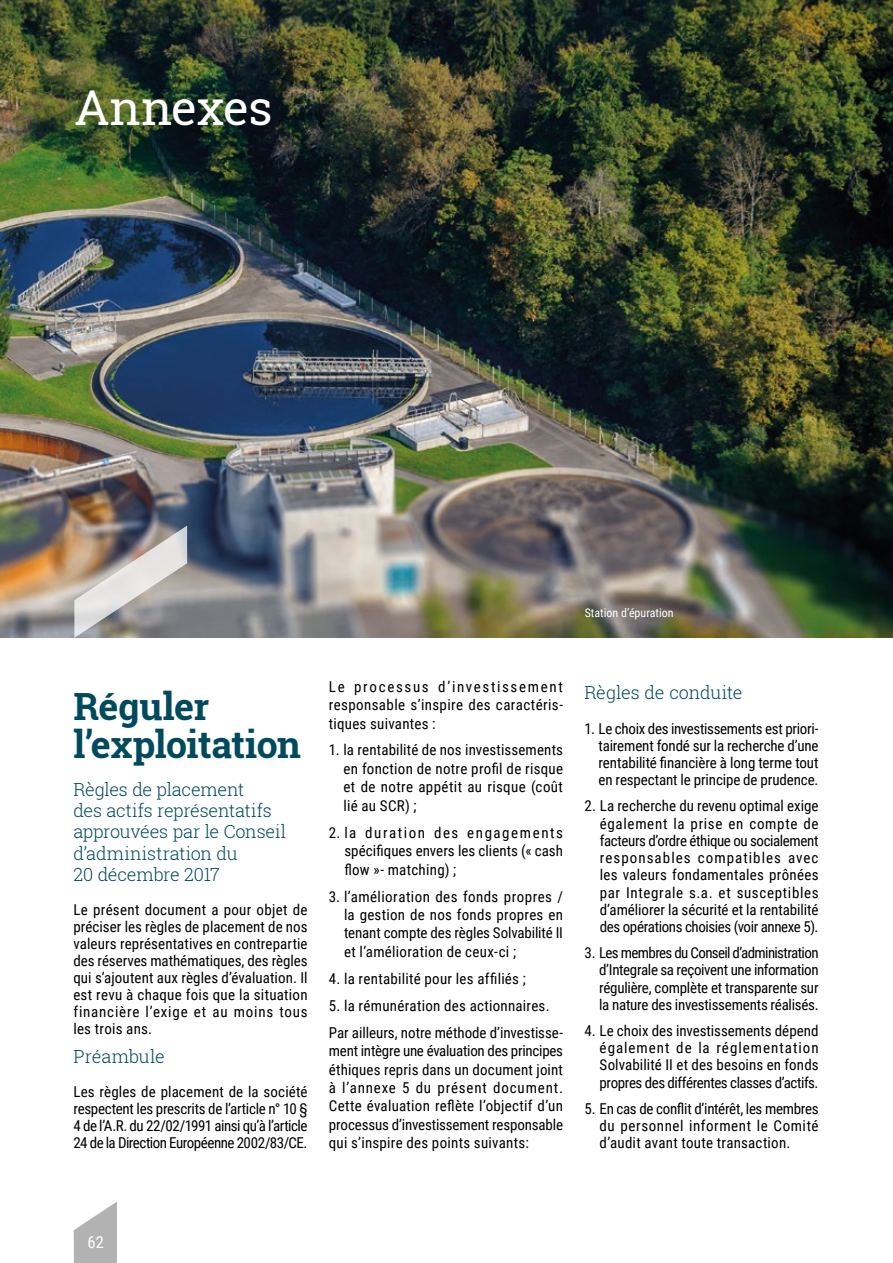
<style>
.page{position:relative;width:893px;height:1263px;background:#fff}
.page>*{position:absolute;margin:0;border:0;box-sizing:border-box;transform-origin:0 0}
.t1{font:48px "Roboto Slab";letter-spacing:-.015em;color:#fff}
.t2{font:700 37.5px/37.8px "Roboto Slab";letter-spacing:-.015em;color:#004a5d}
.t3{font:300 18px/21.3px "Roboto Slab";letter-spacing:-.01em;color:#004a5d}
.t4{font:16.5px "Roboto Condensed";color:#fff}
.t5{font:15px/17.2px "Roboto Condensed";letter-spacing:.005em;color:#000;text-align:justify}
.t6{font:12px "Roboto Condensed";color:#fff}
</style>
<div class="page">
<img style="left:0;top:0;width:893px;height:638px">
<svg style="left:74px;top:526px;width:113px;height:112px;background:#b0a9a5"></svg>
<svg style="left:73px;top:1202px;width:44px;height:61px"></svg>
<h1 class="t1" style="left:74px;top:75px;width:200px">Annexes</h1>
<p class="t6" style="left:585px;top:604px;width:90px">Station d’épuration</p>
<h2 class="t2" style="left:73px;top:687px;width:229px">Réguler l’exploitation</h2>
<p class="t3" style="left:73px;top:778px;width:214px">Règles de placement<br>des actifs représentatifs approuvées par le Conseil d’administration du<br>20 décembre 2017</p>
<p class="t5" style="left:73px;top:900px;width:236px">Le présent document a pour objet de préciser les règles de placement de nos valeurs représentatives en contrepartie des réserves mathématiques, des règles qui s’ajoutent aux règles d’évaluation. Il est revu à chaque fois que la situation financière l’exige et au moins tous les trois ans.</p>
<p class="t3" style="left:73px;top:1046px;width:93px">Préambule</p>
<p class="t5" style="left:73px;top:1083px;width:236px">Les règles de placement de la société respectent les prescrits de l’article n° 10 § 4 de l’A.R. du 22/02/1991 ainsi qu’à l’article 24 de la Direction Européenne 2002/83/CE.</p>
<p class="t5" style="left:329px;top:676px;width:236px;line-height:18.5px">Le processus d’investissement responsable s’inspire des caractéris&shy;tiques suivantes :</p>
<p class="t5" style="left:343px;top:740px;width:221px;line-height:18.5px;text-indent:-15px">1. la rentabilité de nos investissements en fonction de notre profil de risque et de notre appétit au risque (coût lié au SCR) ;</p>
<p class="t5" style="left:344px;top:823px;width:220px;line-height:18.5px;text-indent:-15px">2. la duration des engagements spécifiques envers les clients (« cash flow »- matching) ;</p>
<p class="t5" style="left:344px;top:886px;width:221px;line-height:18.5px;text-indent:-15px">3. l’amélioration des fonds propres / la gestion de nos fonds propres en tenant compte des règles Solvabilité II et l’amélioration de ceux-ci ;</p>
<p class="t5" style="left:329px;top:969px;width:198px">4. la rentabilité pour les affiliés ;</p>
<p class="t5" style="left:329px;top:991px;width:236px;line-height:27px">5. la rémunération des actionnaires.<br>Par ailleurs, notre méthode d’investisse-</p>
<p class="t5" style="left:329px;top:1041px;width:236px;line-height:18.5px">ment intègre une évaluation des principes éthiques repris dans un document joint à l’annexe 5 du présent document.<br>Cette évaluation reflète l’objectif d’un processus d’investissement responsable qui s’inspire des points suivants:</p>
<p class="t3" style="left:584px;top:682px;width:160px">Règles de conduite</p>
<p class="t5" style="left:598px;top:719px;width:222px;text-indent:-14px">1. Le choix des investissements est priori&shy;tairement fondé sur la recherche d’une rentabilité financière à long terme tout en respectant le principe de prudence.</p>
<p class="t5" style="left:600px;top:797px;width:220px;text-indent:-15px">2. La recherche du revenu optimal exige également la prise en compte de facteurs d’ordre éthique ou socialement responsables compatibles avec les valeurs fondamentales prônées par Integrale s.a. et susceptibles d’améliorer la sécurité et la rentabilité des opérations choisies (voir annexe 5).</p>
<p class="t5" style="left:599px;top:944px;width:221px;text-indent:-15px">3. Les membres du Conseil d’administration d’Integrale sa reçoivent une information régulière, complète et transparente sur la nature des investissements réalisés.</p>
<p class="t5" style="left:600px;top:1021px;width:220px;text-indent:-15px">4. Le choix des investissements dépend également de la réglementation Solvabilité II et des besoins en fonds propres des différentes classes d’actifs.</p>
<p class="t5" style="left:600px;top:1099px;width:220px;text-indent:-15px">5. En cas de conflit d’intérêt, les membres du personnel informent le Comité d’audit avant toute transaction.</p>
<p class="t4" style="left:87px;top:1230px;width:18px">62</p>
</div>
